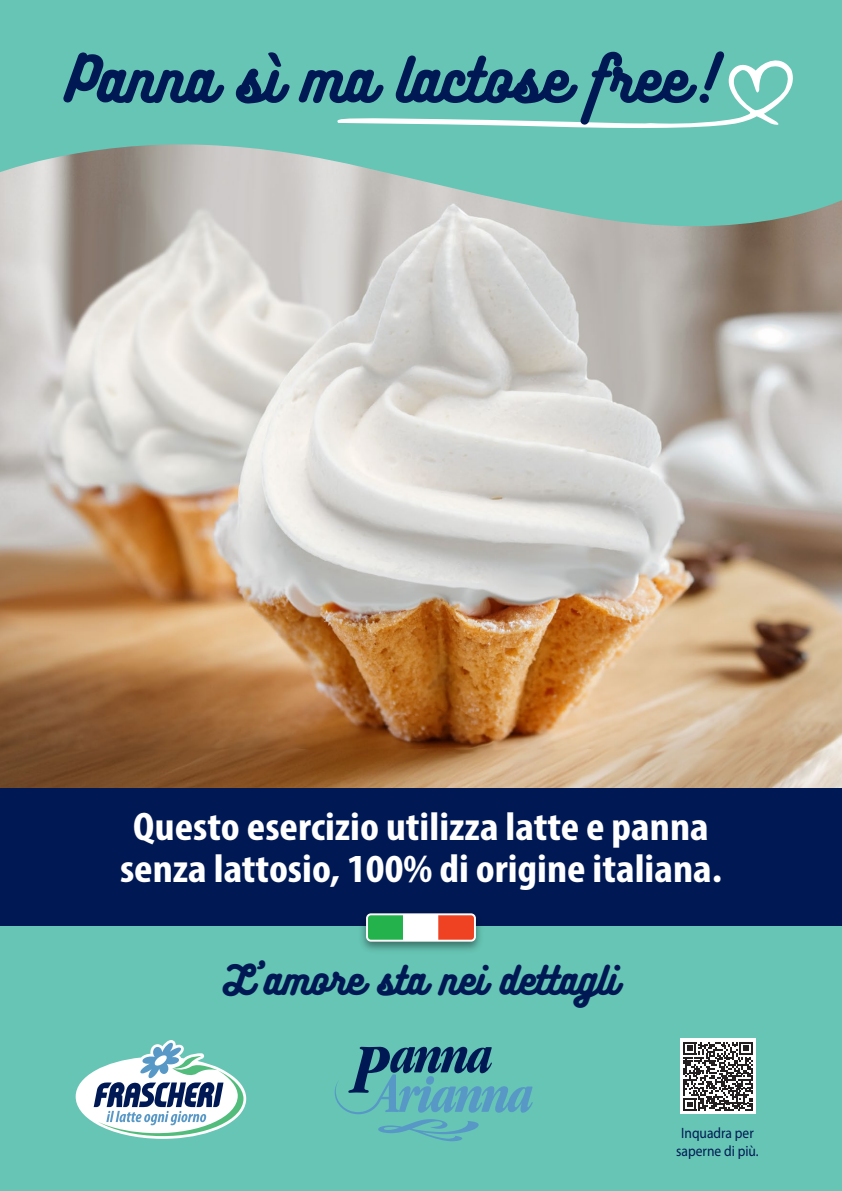
<style>
.page{position:relative;width:842px;height:1191px;background:#fff}
.page>*{position:absolute;margin:0;border:0;box-sizing:border-box;transform-origin:0 0}
.t1{font:56.2px "Bukhari Script";color:#001954}
.t2{font:700 condensed 40px/42px "Myriad Pro";color:#fff;text-align:center;scale:1.1 1}
.t3{font:36px "Bukhari Script";color:#001954}
.t4{font:15px/18px "Myriad Pro";color:#001954;text-align:center;scale:.9 1}
</style>
<div class="page">
<img style="left:0;top:249px;width:842px;height:539px">
<svg style="left:0;top:0;width:842px;height:249px;background:#81c0b3"></svg>
<svg style="left:334px;top:54px;width:465px;height:76px;background:#73caba"></svg>
<div style="left:0;top:788px;width:842px;height:403px;background:#66c5b4"></div>
<div style="left:0;top:788px;width:842px;height:137px;background:#001954"></div>
<svg style="left:335px;top:1046px;width:198px;height:95px"></svg>
<svg style="left:76px;top:1040px;width:170px;height:98px"></svg>
<div style="left:680px;top:1038px;width:76px;height:76px;background:#fff"></div>
<svg style="left:683px;top:1042px;width:69px;height:69px"></svg>
<img style="left:355px;top:915px;width:132px;height:35px">
<svg style="left:366px;top:913px;width:110px;height:28px"></svg>
<svg style="left:368px;top:915px;width:36px;height:24px"></svg>
<svg style="left:438px;top:915px;width:36px;height:24px"></svg>
<div style="left:404px;top:915px;width:34px;height:24px;background:#fff"></div>
<h1 class="t1" style="left:65px;top:49px;width:654px">Panna sì ma lactose free!</h1>
<p class="t2" style="left:120px;top:804px;width:549px">Questo esercizio utilizza latte e panna senza lattosio, 100% di origine italiana.</p>
<p class="t3" style="left:223px;top:960px;width:396px">L' amore sta nei dettagli</p>
<p class="t4" style="left:676px;top:1123px;width:93px">Inquadra per saperne di più.</p>
</div>
